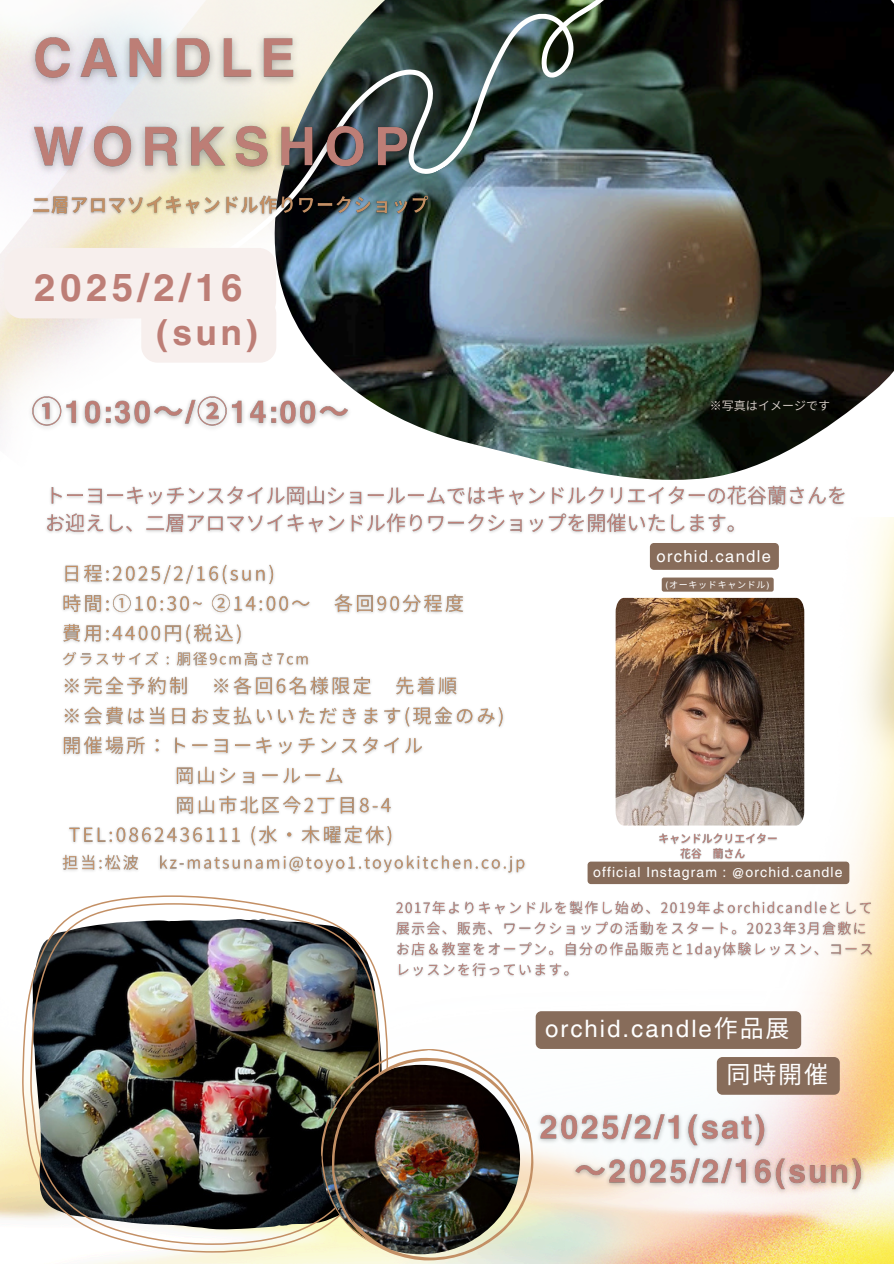
<style>
.page{position:relative;width:894px;height:1264px;background:#fff}
.page>*{position:absolute;margin:0;border:0;box-sizing:border-box;transform-origin:0 0}
.t1{font:700 38.4px "Helvetica World";letter-spacing:.1em;color:#bd7e76}
.t2{font:700 35.25px "Helvetica World";color:#bd7e76}
.t3{font:24px "Helvetica World";letter-spacing:.08em;color:#fff}
.t4{font:24px "Noto Sans CJ Ksc";color:#fff}
.t5{font:16.5px "Helvetica World";letter-spacing:.08em;color:#fff}
.t6{font:13.95px "Helvetica World";letter-spacing:.08em;color:#fff}
.t7{font:12px "Source Han Sans JP";color:#dbd2cc}
.t8{font:9px "Noto Sans CJ Ksc";letter-spacing:.08em;color:#fff}
.s1{font-family:"Helvetica World"}
.s2{font-family:"Noto Sans CJ Ksc"}
</style>
<div class="page">
<img style="left:0;top:517px;width:893px;height:746px">
<img style="left:0;top:26px;width:509px;height:518px">
<img style="left:615px;top:598px;width:189px;height:227px">
<img style="left:24px;top:387px;width:250px;height:50px">
<img style="left:41px;top:478px;width:809px;height:61px">
<img style="left:274px;top:0;width:619px;height:480px">
<div style="left:141px;top:298px;width:135px;height:64px;background:#f7efed;border-radius:16px"></div>
<img style="left:101px;top:0;width:672px;height:325px">
<div style="left:4px;top:248px;width:272px;height:70px;background:#f7efed"></div>
<img style="left:22px;top:895px;width:369px;height:357px">
<img style="left:56px;top:558px;width:475px;height:321px">
<img style="left:656px;top:829px;width:124px;height:32px">
<img style="left:392px;top:896px;width:482px;height:84px">
<img style="left:27px;top:191px;width:406px;height:29px">
<img style="left:19px;top:14px;width:402px;height:169px">
<div style="left:587px;top:861px;width:262px;height:23px;background:#876c5a"></div>
<div style="left:661px;top:577px;width:112px;height:14px;background:#876c5a;border-radius:2px"></div>
<img style="left:321px;top:1011px;width:518px;height:249px">
<img style="left:532px;top:1101px;width:240px;height:54px">
<img style="left:567px;top:1145px;width:301px;height:54px">
<div style="left:649px;top:543px;width:129px;height:27px;background:#876c5a"></div>
<p class="t1" style="left:34px;top:256px;width:210px">2025/2/16</p>
<h2 class="t2" style="left:155px;top:304px;width:105px">(sun)</h2>
<p class="t7" style="left:709px;top:396px;width:122px">※写真はイメージです</p>
<p class="t5" style="left:656px;top:546px;width:116px">orchid.candle</p>
<p class="t8" style="left:665px;top:577px;width:105px"><span class="s1">(</span>オーキッドキャンドル<span class="s1">)</span></p>
<p class="t6" style="left:593px;top:863px;width:251px">official Instagram : @orchid.candle</p>
<p class="t3" style="left:545px;top:1014px;width:244px">orchid.candle<span class="s2">作品展</span></p>
<p class="t4" style="left:726px;top:1055px;width:102px">同時開催</p>
</div>
